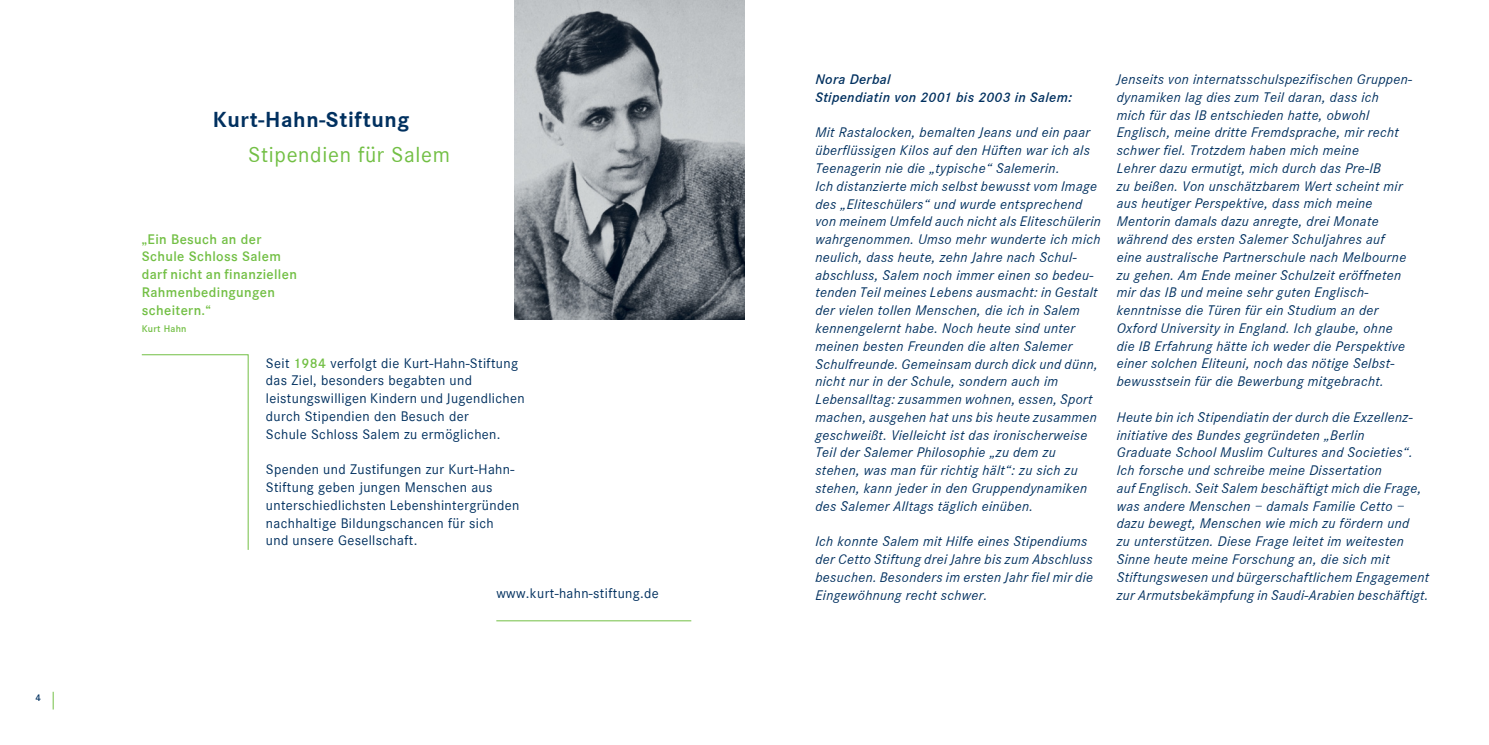
<style>
.page{position:relative;width:1489px;height:745px;background:#fff}
.page>*{position:absolute;margin:0;border:0;box-sizing:border-box;transform-origin:0 0}
.t1{font:22.5px "Corporate S Bold";letter-spacing:.03em;color:#00305f}
.t2{font:22.5px "Corporate S Regular";letter-spacing:.03em;color:#72bf44}
.t3{font:italic 14.38px/17.8px "Corporate S Regular";letter-spacing:.025em;color:#00305f}
.t4{font:14.38px/17.8px "Corporate S Regular";letter-spacing:.025em;color:#00305f}
.t5{font:14.38px/17.8px "Corporate S Demi";letter-spacing:.025em;color:#72bf44}
.t6{font:italic 14.38px/17.8px "Corporate S Demi";letter-spacing:.025em;color:#00305f}
.t7{font:10px "Corporate S Demi";letter-spacing:.025em;color:#72bf44}
.t8{font:10px "Corporate S Demi";color:#00305f}
.s1{font-family:"Corporate S Demi";color:#72bf44}
</style>
<div class="page">
<img style="left:514px;top:0;width:230px;height:319px">
<svg style="left:53px;top:691px;width:1px;height:18px"></svg>
<svg style="left:141px;top:354px;width:108px;height:196px"></svg>
<hr style="left:496px;top:620px;width:195px;height:1px;background:#72bf44">
<p class="t8" style="left:35px;top:691px;width:7px">4</p>
<h1 class="t1" style="left:213px;top:106px;width:198px">Kurt-Hahn-Stiftung</h1>
<h1 class="t2" style="left:248px;top:142px;width:203px">Stipendien für Salem</h1>
<p class="t5" style="left:142px;top:230px;width:157px">„Ein Besuch an der<br>Schule Schloss Salem darf nicht an finanziellen<br>Rahmenbedingungen scheitern.“</p>
<p class="t7" style="left:142px;top:323px;width:46px">Kurt Hahn</p>
<p class="t4" style="left:266px;top:354px;width:260px">Seit <span class="s1">1984</span> verfolgt die Kurt-Hahn-Stiftung das Ziel, besonders begabten und leistungswilligen Kindern und Jugendlichen durch Stipendien den Besuch der<br>Schule Schloss Salem zu ermöglichen.</p>
<p class="t4" style="left:266px;top:460px;width:255px">Spenden und Zustifungen zur Kurt-Hahn-Stiftung geben jungen Menschen aus unterschiedlichsten Lebenshintergründen nachhaltige Bildungschancen für sich und unsere Gesellschaft.</p>
<p class="t4" style="left:496px;top:584px;width:164px">www.kurt-hahn-stiftung.de</p>
<p class="t6" style="left:815px;top:70px;width:258px">Nora Derbal<br>Stipendiatin von 2001 bis 2003 in Salem:</p>
<p class="t3" style="left:815px;top:124px;width:287px">Mit Rastalocken, bemalten Jeans und ein paar überflüssigen Kilos auf den Hüften war ich als Teenagerin nie die „typische“ Salemerin.<br>Ich distanzierte mich selbst bewusst vom Image des „Eliteschülers“ und wurde entsprechend von meinem Umfeld auch nicht als Eliteschülerin wahrgenommen. Umso mehr wunderte ich mich neulich, dass heute, zehn Jahre nach Schul&shy;abschluss, Salem noch immer einen so bedeu&shy;tenden Teil meines Lebens ausmacht: in Gestalt der vielen tollen Menschen, die ich in Salem kennengelernt habe. Noch heute sind unter meinen besten Freunden die alten Salemer Schulfreunde. Gemeinsam durch dick und dünn, nicht nur in der Schule, sondern auch im Lebensalltag: zusammen wohnen, essen, Sport machen, ausgehen hat uns bis heute zusammen geschweißt. Vielleicht ist das ironischerweise Teil der Salemer Philosophie „zu dem zu stehen, was man für richtig hält“: zu sich zu stehen, kann jeder in den Gruppendynamiken des Salemer Alltags täglich einüben.</p>
<p class="t3" style="left:815px;top:532px;width:279px">Ich konnte Salem mit Hilfe eines Stipendiums der Cetto Stiftung drei Jahre bis zum Abschluss besuchen. Besonders im ersten Jahr fiel mir die Eingewöhnung recht schwer.</p>
<p class="t3" style="left:1116px;top:70px;width:297px">Jenseits von internatsschulspezifischen Gruppen&shy;dynamiken lag dies zum Teil daran, dass ich<br>mich für das IB entschieden hatte, obwohl Englisch, meine dritte Fremdsprache, mir recht schwer fiel. Trotzdem haben mich meine<br>Lehrer dazu ermutigt, mich durch das Pre-IB<br>zu beißen. Von unschätzbarem Wert scheint mir aus heutiger Perspektive, dass mich meine Mentorin damals dazu anregte, drei Monate während des ersten Salemer Schuljahres auf eine australische Partnerschule nach Melbourne zu gehen. Am Ende meiner Schulzeit eröffneten mir das IB und meine sehr guten Englisch&shy;kenntnisse die Türen für ein Studium an der Oxford University in England. Ich glaube, ohne die IB Erfahrung hätte ich weder die Perspektive einer solchen Eliteuni, noch das nötige Selbst&shy;bewusstsein für die Bewerbung mitgebracht.</p>
<p class="t3" style="left:1116px;top:408px;width:314px">Heute bin ich Stipendiatin der durch die Exzellenz&shy;initiative des Bundes gegründeten „Berlin<br>Graduate School Muslim Cultures and Societies“.<br>Ich forsche und schreibe meine Dissertation<br>auf Englisch. Seit Salem beschäftigt mich die Frage, was andere Menschen – damals Familie Cetto – dazu bewegt, Menschen wie mich zu fördern und<br>zu unterstützen. Diese Frage leitet im weitesten Sinne heute meine Forschung an, die sich mit Stiftungswesen und bürgerschaftlichem Engagement zur Armutsbekämpfung in Saudi-Arabien beschäftigt.</p>
</div>
